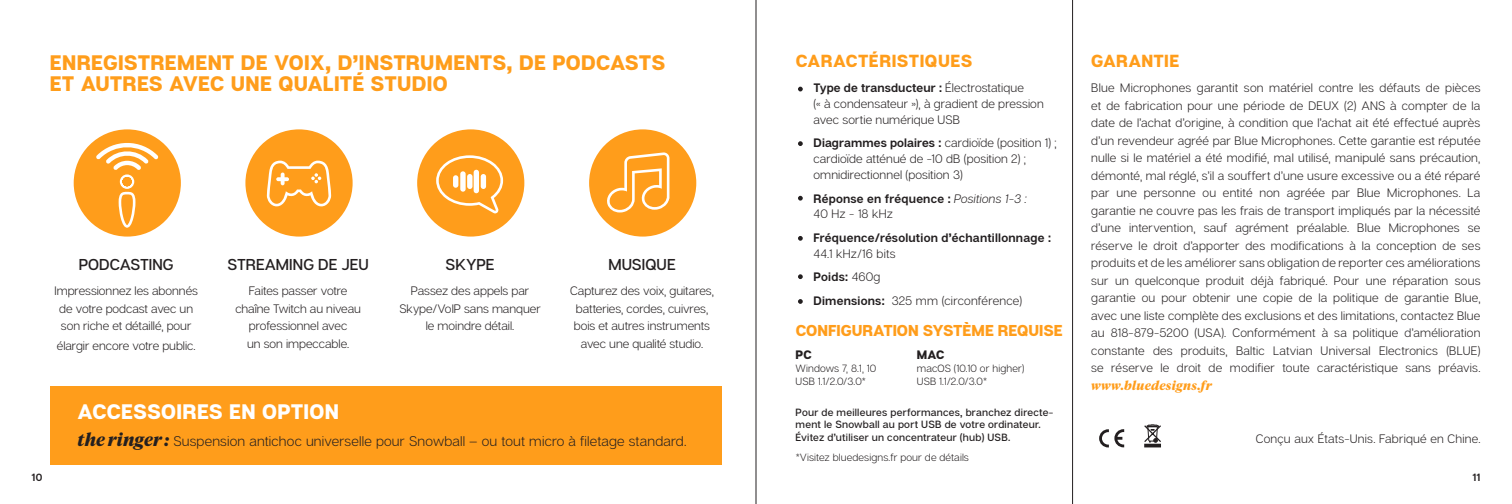
<style>
.page{position:relative;width:1512px;height:504px;background:#fff}
.page>*{position:absolute;margin:0;border:0;box-sizing:border-box;transform-origin:0 0}
.t1{font:800 21px/21px "Articulat CF";letter-spacing:.005em;color:#ff9d1b}
.t2{font:800 21px "Articulat CF";letter-spacing:.01em;color:#fff}
.t3{font:800 17.5px "Articulat CF";letter-spacing:.02em;color:#ff9d1b}
.t4{font:600 15.75px "Articulat CF";color:#231f20}
.t5{font:800 15.75px "Articulat CF";letter-spacing:-.005em;color:#ff9d1b}
.t6{font:14px "Articulat CF Text";letter-spacing:.015em;color:#231f20}
.t7{font:12.25px/17.5px "Articulat CF Text";color:#231f20;text-align:center}
.t8{font:700 12.25px/15.8px "Articulat CF";letter-spacing:.02em;color:#231f20}
.t9{font:800 12.25px "Articulat CF";color:#231f20}
.t10{font:600 10.5px/12.2px "Articulat CF";letter-spacing:.02em;color:#231f20}
.t11{font:10.5px "Articulat CF Text";letter-spacing:.01em;color:#231f20}
.t12{font:700 10.5px "Articulat CF";color:#231f20}
.s1{font-family:"Tiempos Headline";font-weight:700;font-style:italic;font-size:17.5px}
.s2{font-family:"Articulat CF";font-weight:700}
.s3{font-family:"Articulat CF Text";font-weight:400;font-style:italic}
.s4{font-family:"Articulat CF Text";font-weight:400}
.s5{font-family:"Tiempos Headline";font-weight:700;font-style:italic;color:#ff9d1b}
</style>
<div class="page">
<hr style="left:756px;top:0;width:1px;height:504px;background:#231f20">
<div style="left:50px;top:387px;width:672px;height:78px;background:#ff9d1b"></div>
<svg style="left:798px;top:87px;width:5px;height:4px"></svg>
<svg style="left:798px;top:141px;width:5px;height:5px"></svg>
<svg style="left:798px;top:196px;width:5px;height:5px"></svg>
<svg style="left:798px;top:236px;width:5px;height:5px"></svg>
<svg style="left:798px;top:274px;width:5px;height:5px"></svg>
<svg style="left:798px;top:299px;width:5px;height:5px"></svg>
<svg style="left:1144px;top:424px;width:17px;height:19px"></svg>
<hr style="left:1144px;top:444px;width:17px;height:3px;background:#231f20">
<svg style="left:1099px;top:429px;width:25px;height:18px"></svg>
<hr style="left:1072px;top:0;width:1px;height:504px;background:#231f20">
<svg style="left:74px;top:129px;width:107px;height:108px"></svg>
<svg style="left:417px;top:129px;width:107px;height:108px"></svg>
<svg style="left:245px;top:129px;width:108px;height:108px"></svg>
<svg style="left:589px;top:129px;width:107px;height:108px"></svg>
<h2 class="t1" style="left:50px;top:53px;width:617px">ENREGISTREMENT DE VOIX, D’INSTRUMENTS, DE PODCASTS<br>ET AUTRES AVEC UNE QUALITÉ STUDIO</h2>
<p class="t4" style="left:79px;top:255px;width:96px">PODCASTING</p>
<p class="t7" style="left:54px;top:283px;width:145px">Impressionnez les abonnés de votre podcast avec un son riche et détaillé, pour</p>
<p class="t7" style="left:57px;top:337px;width:140px">élargir encore votre public.</p>
<p class="t4" style="left:228px;top:255px;width:143px">STREAMING DE JEU</p>
<p class="t7" style="left:235px;top:283px;width:127px">Faites passer votre chaîne Twitch au niveau professionnel avec<br>un son impeccable.</p>
<p class="t4" style="left:446px;top:255px;width:51px">SKYPE</p>
<p class="t7" style="left:399px;top:283px;width:143px">Passez des appels par<br>Skype/VoIP sans manquer le moindre détail.</p>
<p class="t4" style="left:608px;top:255px;width:69px">MUSIQUE</p>
<p class="t7" style="left:570px;top:283px;width:145px">Capturez des voix, guitares, batteries, cordes, cuivres, bois et autres instruments avec une qualité studio.</p>
<h2 class="t2" style="left:78px;top:399px;width:263px">ACCESSOIRES EN OPTION</h2>
<p class="t6" style="left:78px;top:433px;width:610px"><span class="s1">the ringer :</span> Suspension antichoc universelle pour Snowball – ou tout micro à filetage standard.</p>
<h2 class="t3" style="left:796px;top:50px;width:178px">CARACTÉRISTIQUES</h2>
<p class="t7" style="left:814px;top:81px;width:232px;line-height:15.8px;text-align:left"><span class="s2">Type de transducteur :</span> Électrostatique<br>(« à condensateur »), à gradient de pression avec sortie numérique USB</p>
<p class="t7" style="left:814px;top:136px;width:245px;line-height:15.8px;text-align:left"><span class="s2">Diagrammes polaires :</span> cardioïde (position 1) ; cardioïde atténué de -10 dB (position 2) ; omnidirectionnel (position 3)</p>
<p class="t8" style="left:814px;top:191px;width:215px">Réponse en fréquence : <span class="s3">Positions 1-3 :<br></span><span class="s4">40 Hz - 18 kHz</span></p>
<p class="t8" style="left:814px;top:230px;width:239px">Fréquence/résolution d’échantillonnage :<br><span class="s4">44.1 kHz/16 bits</span></p>
<p class="t8" style="left:814px;top:270px;width:69px">Poids: <span class="s4">460g</span></p>
<p class="t7" style="left:814px;top:292px;width:210px"><span class="s2">Dimensions:</span> 325 mm (circonférence)</p>
<h2 class="t5" style="left:796px;top:320px;width:269px">CONFIGURATION SYSTÈME REQUISE</h2>
<p class="t9" style="left:796px;top:347px;width:18px">PC</p>
<p class="t11" style="left:796px;top:362px;width:82px">Windows 7, 8.1, 10</p>
<p class="t11" style="left:796px;top:376px;width:72px">USB 1.1/2.0/3.0*</p>
<p class="t9" style="left:917px;top:347px;width:29px">MAC</p>
<p class="t11" style="left:917px;top:362px;width:109px">macOS (10.10 or higher)</p>
<p class="t11" style="left:917px;top:376px;width:72px">USB 1.1/2.0/3.0*</p>
<p class="t10" style="left:796px;top:407px;width:259px">Pour de meilleures performances, branchez directe&shy;ment le Snowball au port USB de votre ordinateur.<br>Évitez d’utiliser un concentrateur (hub) USB.</p>
<p class="t11" style="left:795px;top:451px;width:175px">*Visitez bluedesigns.fr pour de détails</p>
<h2 class="t3" style="left:1091px;top:50px;width:90px">GARANTIE</h2>
<p class="t7" style="left:1091px;top:80px;width:391px;text-align:justify">Blue Microphones garantit son matériel contre les défauts de pièces et de fabrication pour une période de DEUX (2) ANS à compter de la date de l’achat d’origine, à condition que l’achat ait été effectué auprès d’un revendeur agréé par Blue Microphones. Cette garantie est réputée nulle si le matériel a été modifié, mal utilisé, manipulé sans précaution, démonté, mal réglé, s’il a souffert d’une usure excessive ou a été réparé par une personne ou entité non agréée par Blue Microphones. La garantie ne couvre pas les frais de transport impliqués par la nécessité d’une intervention, sauf agrément préalable. Blue Microphones se réserve le droit d’apporter des modifications à la conception de ses produits et de les améliorer sans obligation de reporter ces améliorations sur un quelconque produit déjà fabriqué. Pour une réparation sous garantie ou pour obtenir une copie de la politique de garantie Blue, avec une liste complète des exclusions et des limitations, contactez Blue au 818-879-5200 (USA). Conformément à sa politique d’amélioration constante des produits, Baltic Latvian Universal Electronics (BLUE) se réserve le droit de modifier toute caractéristique sans préavis. <span class="s5">www.bluedesigns.fr</span></p>
<p class="t7" style="left:1256px;top:430px;width:226px">Conçu aux États-Unis. Fabriqué en Chine.</p>
<p class="t12" style="left:32px;top:471px;width:12px">10</p>
<p class="t12" style="left:1472px;top:471px;width:10px">11</p>
</div>
